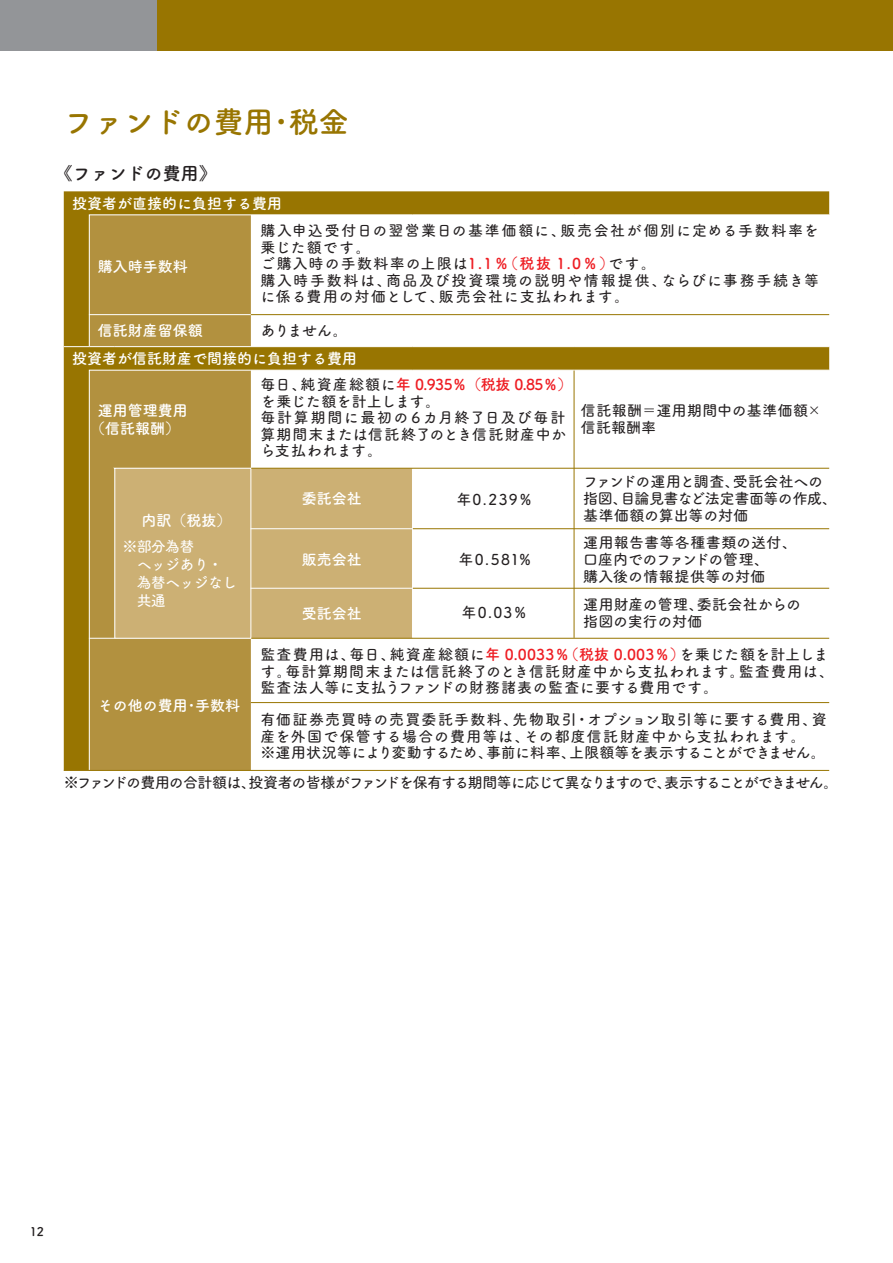
<style>
.page{position:relative;width:893px;height:1263px;background:#fff}
.page>*{position:absolute;margin:0;border:0;box-sizing:border-box;transform-origin:0 0}
.t1{font:30px "Tsuku A Rd Gothic Std B";color:#987501}
.t2{font:18px "Tsuku A Rd Gothic Std B";color:#231f20}
.t3{font:15px/16.5px "Tsuku A Rd Gothic Std D";letter-spacing:.02em;color:#231f20}
.t4{font:15px/16.5px "Tsuku A Rd Gothic Std D";letter-spacing:.08em;color:#231f20}
.t5{font:15px/27.8px "Tsuku A Rd Gothic Std B";color:#fff}
.t6{font:15px/17.2px "Tsuku A Rd Gothic Std D";color:#231f20}
.t7{font:15px "Tsuku A Rd Gothic Std D";letter-spacing:-.09em;color:#231f20}
.t8{font:15px/17.2px "Tsuku A Rd Gothic Std D";letter-spacing:-.02em;color:#231f20}
.t9{font:15px "Tsuku A Rd Gothic Std B";letter-spacing:-.04em;color:#ee1d23}
.t10{font:15px/18px "Tsuku A Rd Gothic Std D";letter-spacing:-.05em;color:#fff}
.t11{font:12px "Tsuku A Rd Gothic Std B";color:#231f20}
.s1{font-family:"Tsuku A Rd Gothic Std B";color:#ee1d23}
.s2{font-family:"Tsuku A Rd Gothic Std D";color:#231f20}
</style>
<div class="page">
<div style="left:0;top:0;width:157px;height:51px;background:#939598"></div>
<div style="left:157px;top:0;width:736px;height:51px;background:#987501"></div>
<svg style="left:64px;top:191px;width:765px;height:579px"></svg>
<div style="left:89px;top:347px;width:162px;height:22px;background:#987501"></div>
<div style="left:252px;top:469px;width:160px;height:169px;background:#ccb074"></div>
<hr style="left:251px;top:370px;width:161px;height:1px;background:#fff">
<hr style="left:412px;top:370px;width:162px;height:1px;background:#fff">
<hr style="left:574px;top:370px;width:255px;height:1px;background:#fff">
<hr style="left:251px;top:214px;width:161px;height:1px;background:#fff">
<hr style="left:412px;top:214px;width:162px;height:1px;background:#fff">
<hr style="left:574px;top:214px;width:255px;height:1px;background:#fff">
<hr style="left:251px;top:346px;width:161px;height:1px;background:#fff">
<hr style="left:412px;top:346px;width:162px;height:1px;background:#fff">
<hr style="left:574px;top:346px;width:255px;height:1px;background:#fff">
<hr style="left:250px;top:528px;width:163px;height:1px;background:#fff">
<hr style="left:250px;top:588px;width:163px;height:1px;background:#fff">
<hr style="left:412px;top:469px;width:1px;height:169px;background:#fff">
<svg style="left:89px;top:369px;width:163px;height:401px;background:#bc9e55"></svg>
<svg style="left:64px;top:214px;width:188px;height:133px;background:#b08f3a"></svg>
<hr style="left:413px;top:528px;width:416px;height:1px;background:#987501">
<hr style="left:413px;top:588px;width:416px;height:1px;background:#987501">
<hr style="left:251px;top:468px;width:578px;height:1px;background:#987501">
<hr style="left:251px;top:638px;width:578px;height:1px;background:#987501">
<hr style="left:89px;top:314px;width:162px;height:1px;background:#fff">
<hr style="left:574px;top:370px;width:1px;height:268px;background:#987501">
<hr style="left:251px;top:702px;width:578px;height:1px;background:#987501">
<hr style="left:64px;top:770px;width:765px;height:1px;background:#987501">
<hr style="left:251px;top:314px;width:578px;height:1px;background:#987501">
<h1 class="t1" style="left:64px;top:98px;width:286px">ファンドの費用･税金</h1>
<p class="t2" style="left:55px;top:159px;width:163px">《ファンドの費用》</p>
<p class="t5" style="left:72px;top:188px;width:211px">投資者が直接的に負担する費用</p>
<p class="t4" style="left:260px;top:222px;width:560px">購入申込受付日の翌営業日の基準価額に、販売会社が個別に定める手数料率を乗じた額です。<br>ご購入時の手数料率の上限は<span class="s1">1.1％（税抜 1.0％）</span>です。<br>購入時手数料は、商品及び投資環境の説明や情報提供、ならびに事務手続き等に係る費用の対価として、販売会社に支払われます。</p>
<p class="t3" style="left:260px;top:321px;width:89px">ありません。</p>
<p class="t9" style="left:260px;top:373px;width:313px"><span class="s2">毎日、純資産総額に</span>年 0.935％（税抜 0.85％）</p>
<p class="t3" style="left:260px;top:392px;width:307px">を乗じた額を計上します。<br>毎計算期間に最初の６カ月終了日及び毎計算期間末または信託終了のとき信託財産中から支払われます。</p>
<p class="t3" style="left:581px;top:401px;width:243px;line-height:17.2px">信託報酬＝運用期間中の基準価額×信託報酬率</p>
<p class="t3" style="left:456px;top:490px;width:78px">年0.239％</p>
<p class="t5" style="left:98px;top:252px;width:91px">購入時手数料</p>
<p class="t5" style="left:72px;top:316px;width:286px;text-indent:26px">信託財産留保額<br>投資者が信託財産で間接的に負担する費用</p>
<p class="t5" style="left:90px;top:401px;width:99px;line-height:18px;text-align:center">運用管理費用（信託報酬）</p>
<p class="t8" style="left:583px;top:471px;width:256px">ファンドの運用と調査、受託会社への指図、目論見書など法定書面等の作成、基準価額の算出等の対価</p>
<p class="t6" style="left:583px;top:533px;width:216px">運用報告書等各種書類の送付、口座内でのファンドの管理、<br>購入後の情報提供等の対価</p>
<p class="t6" style="left:583px;top:595px;width:220px">運用財産の管理、委託会社からの指図の実行の対価</p>
<p class="t3" style="left:260px;top:645px;width:575px">監査費用は、毎日、純資産総額に<span class="s1">年 0.0033％（税抜 0.003％）</span>を乗じた額を計上します。毎計算期間末または信託終了のとき信託財産中から支払われます。監査費用は、監査法人等に支払うファンドの財務諸表の監査に要する費用です。</p>
<p class="t3" style="left:260px;top:710px;width:568px">有価証券売買時の売買委託手数料、先物取引・オプション取引等に要する費用、資産を外国で保管する場合の費用等は、その都度信託財産中から支払われます。<br>※運用状況等により変動するため、事前に料率、上限額等を表示することができません。</p>
<p class="t7" style="left:64px;top:771px;width:776px">※ファンドの費用の合計額は、投資者の皆様がファンドを保有する期間等に応じて異なりますので、表示することができません。</p>
<p class="t5" style="left:302px;top:483px;width:61px">委託会社</p>
<p class="t5" style="left:142px;top:505px;width:91px">内訳（税抜）</p>
<p class="t10" style="left:122px;top:536px;width:116px">※部分為替<br>　ヘッジあり・　為替ヘッジなし　共通</p>
<p class="t5" style="left:302px;top:544px;width:61px">販売会社</p>
<p class="t3" style="left:459px;top:551px;width:74px">年0.581%</p>
<p class="t3" style="left:462px;top:603px;width:68px">年0.03％</p>
<p class="t5" style="left:302px;top:598px;width:61px">受託会社</p>
<p class="t5" style="left:98px;top:691px;width:144px">その他の費用･手数料</p>
<p class="t11" style="left:30px;top:1222px;width:16px">12</p>
</div>
